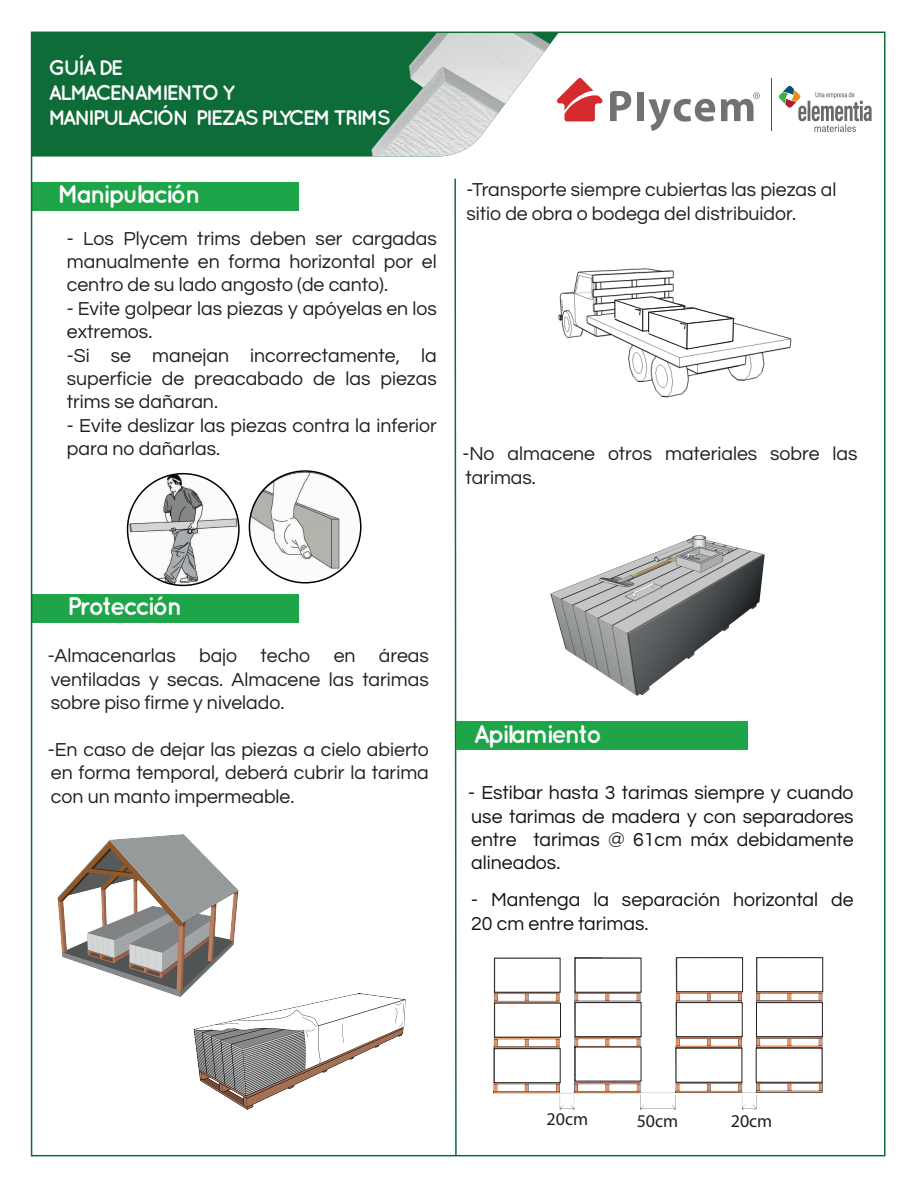
<style>
.page{position:relative;width:918px;height:1188px;background:#fff}
.page>*{position:absolute;margin:0;border:0;box-sizing:border-box;transform-origin:0 0}
.t1{font:700 25.5px "Quicksand";letter-spacing:-.09em;color:#fff}
.t2{font:700 21px/25.2px "Quicksand";letter-spacing:-.09em;color:#fff}
.t3{font:19.5px/23.4px "Questrial";color:#231f20}
.t4{font:19.5px/23.4px "Questrial";color:#111315;text-align:justify}
.t5{font:18px "Myriad Pro";color:#231f20}
</style>
<div class="page">
<img style="left:550px;top:506px;width:336px;height:196px">
<div style="left:34px;top:35px;width:327px;height:122px;background:#0d6c38"></div>
<svg style="left:454px;top:178px;width:3px;height:979px"></svg>
<div style="left:457px;top:721px;width:291px;height:29px;background:#1fa549"></div>
<div style="left:32px;top:594px;width:267px;height:29px;background:#1fa549"></div>
<div style="left:32px;top:182px;width:267px;height:29px;background:#1fa549"></div>
<img style="left:361px;top:35px;width:196px;height:122px">
<hr style="left:771px;top:78px;width:1px;height:53px;background:#515457">
<svg style="left:557px;top:78px;width:45px;height:43px"></svg>
<div style="left:637px;top:92px;width:7px;height:29px;background:#717271"></div>
<svg style="left:648px;top:99px;width:67px;height:32px"></svg>
<svg style="left:610px;top:91px;width:21px;height:30px"></svg>
<svg style="left:721px;top:92px;width:39px;height:29px"></svg>
<svg style="left:779px;top:86px;width:93px;height:46px"></svg>
<svg style="left:128px;top:474px;width:111px;height:111px"></svg>
<div style="left:127px;top:473px;width:113px;height:113px;border:2px solid #000001;border-radius:50%"></div>
<svg style="left:249px;top:471px;width:110px;height:112px"></svg>
<div style="left:249px;top:470px;width:113px;height:114px;border:2px solid #000001;border-radius:50%"></div>
<img style="left:193px;top:993px;width:212px;height:116px">
<img style="left:57px;top:835px;width:182px;height:161px">
<img style="left:494px;top:958px;width:330px;height:152px">
<div style="left:494px;top:1048px;width:66px;height:35px;background:#fff;border:1px solid #231f20"></div>
<div style="left:494px;top:1003px;width:67px;height:34px;background:#fff;border:1px solid #231f20"></div>
<div style="left:494px;top:958px;width:66px;height:34px;background:#fff"></div>
<div style="left:676px;top:1048px;width:66px;height:34px;background:#fff"></div>
<div style="left:676px;top:1002px;width:66px;height:35px;background:#fff;border:1px solid #231f20"></div>
<div style="left:676px;top:958px;width:67px;height:34px;background:#fff;border:1px solid #231f20"></div>
<div style="left:575px;top:1047px;width:66px;height:34px;background:#fff"></div>
<div style="left:575px;top:1002px;width:66px;height:35px;background:#fff;border:1px solid #231f20"></div>
<div style="left:575px;top:958px;width:66px;height:34px;background:#fff"></div>
<div style="left:756px;top:1048px;width:66px;height:34px;background:#fff"></div>
<div style="left:756px;top:1002px;width:67px;height:35px;background:#fff;border:1px solid #231f20"></div>
<div style="left:757px;top:958px;width:66px;height:34px;background:#fff;border:1px solid #231f20"></div>
<img style="left:558px;top:268px;width:234px;height:130px">
<svg style="left:614px;top:296px;width:121px;height:84px"></svg>
<p class="t2" style="left:48px;top:54px;width:344px">GUÍA DE<br>ALMACENAMIENTO Y<br>MANIPULACIÓN PIEZAS PLYCEM TRIMS</p>
<h1 class="t1" style="left:58px;top:179px;width:145px">Manipulación</h1>
<p class="t3" style="left:67px;top:227px;width:372px;text-align:justify">- Los Plycem trims deben ser cargadas manualmente en forma horizontal por el centro de su lado angosto (de canto).</p>
<p class="t3" style="left:67px;top:297px;width:371px">- Evite golpear las piezas y apóyelas en los extremos.<br>-Si se manejan incorrectamente, la superficie de preacabado de las piezas trims se dañaran.</p>
<p class="t3" style="left:67px;top:414px;width:371px">- Evite deslizar las piezas contra la inferior para no dañarlas.</p>
<p class="t3" style="left:466px;top:179px;width:371px">-Transporte siempre cubiertas las piezas al sitio de obra o bodega del distribuidor.</p>
<p class="t3" style="left:463px;top:443px;width:396px">-No almacene otros materiales sobre las tarimas.</p>
<h1 class="t1" style="left:67px;top:591px;width:117px">Protección</h1>
<p class="t3" style="left:48px;top:645px;width:382px;text-align:justify">-Almacenarlas bajo techo en áreas ventiladas y secas. Almacene las tarimas sobre piso firme y nivelado.</p>
<p class="t3" style="left:48px;top:738px;width:383px;text-align:justify">-En caso de dejar las piezas a cielo abierto en forma temporal, deberá cubrir la tarima con un manto impermeable.</p>
<h1 class="t1" style="left:474px;top:719px;width:130px">Apilamiento</h1>
<p class="t4" style="left:468px;top:781px;width:387px">- Estibar hasta 3 tarimas siempre y cuando use tarimas de madera y con separadores entre tarimas @ 61cm máx debidamente alineados.</p>
<p class="t4" style="left:471px;top:888px;width:384px">- Mantenga la separación horizontal de<br>20 cm entre tarimas.</p>
<p class="t5" style="left:547px;top:1108px;width:43px">20cm</p>
<p class="t5" style="left:637px;top:1110px;width:43px">50cm</p>
<p class="t5" style="left:731px;top:1110px;width:43px">20cm</p>
</div>
